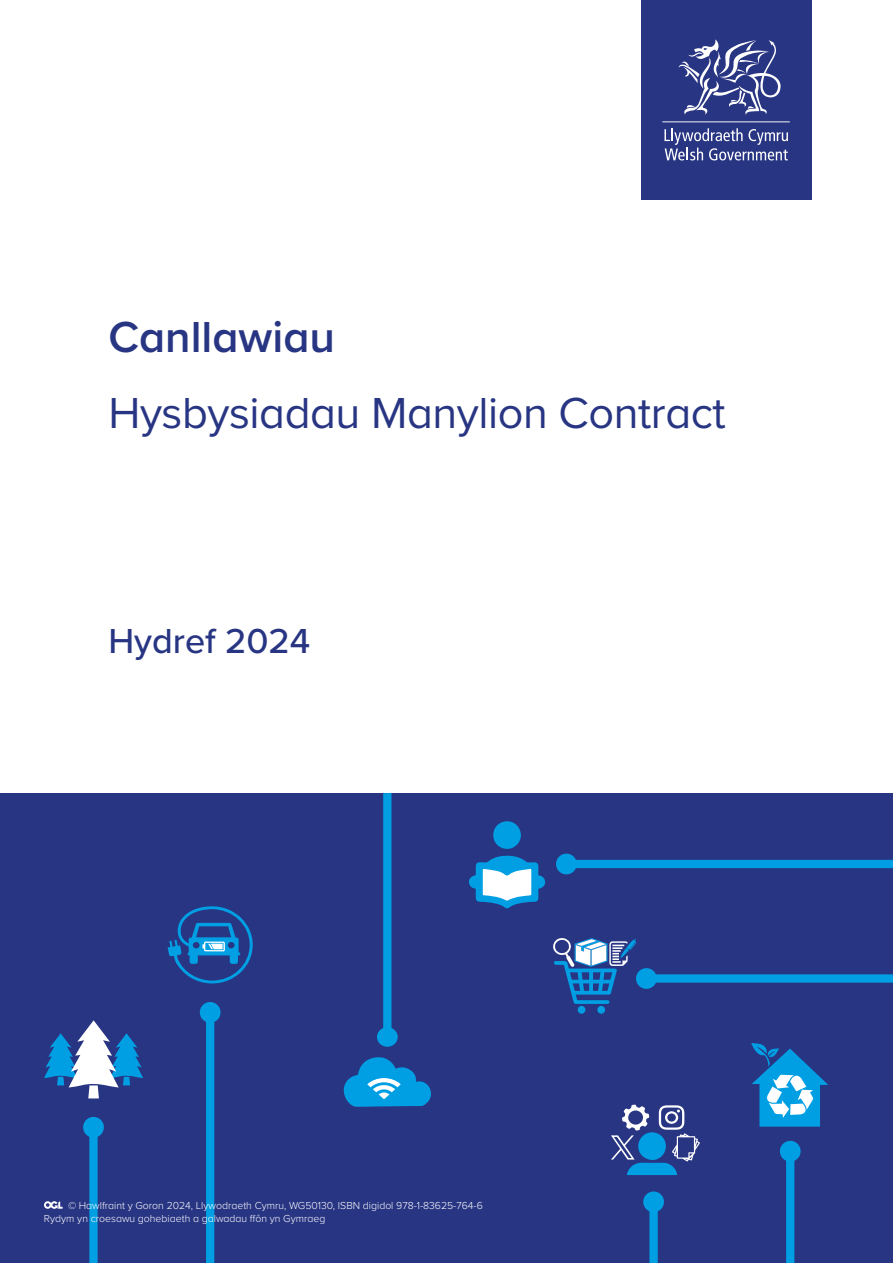
<style>
.page{position:relative;width:893px;height:1263px;background:#fff}
.page>*{position:absolute;margin:0;border:0;box-sizing:border-box;transform-origin:0 0}
.Cover_title_heading{font:45px "Proxima Nova";letter-spacing:-.01em;color:#283583}
.Cover_title_heading-2{font:600 45px "Proxima Nova";color:#283583}
.sub_heading{font:500 36px "Proxima Nova";color:#283583}
.t1{font:300 10.5px/13.5px "Proxima Nova";color:#fff}
</style>
<div class="page">
<div style="left:641px;top:0;width:170px;height:200px;background:#283583"></div>
<svg style="left:679px;top:39px;width:101px;height:76px"></svg>
<svg style="left:664px;top:128px;width:124px;height:32px"></svg>
<hr style="left:662px;top:121px;width:128px;height:1px;background:#fff">
<div style="left:0;top:793px;width:893px;height:470px;background:#283583"></div>
<svg style="left:344px;top:1057px;width:87px;height:50px"></svg>
<div style="left:383px;top:793px;width:8px;height:244px;background:#009fe3"></div>
<div style="left:377px;top:1027px;width:21px;height:20px;background:#009fe3;border-radius:50%"></div>
<div style="left:646px;top:974px;width:247px;height:9px;background:#009fe3"></div>
<div style="left:636px;top:968px;width:21px;height:21px;background:#009fe3;border-radius:50%"></div>
<div style="left:578px;top:1006px;width:7px;height:8px;background:#009fe3;border-radius:50%"></div>
<div style="left:597px;top:1006px;width:8px;height:8px;background:#009fe3;border-radius:50%"></div>
<svg style="left:553px;top:938px;width:83px;height:66px"></svg>
<div style="left:786px;top:1151px;width:8px;height:112px;background:#009fe3"></div>
<div style="left:780px;top:1141px;width:21px;height:20px;background:#009fe3;border-radius:50%"></div>
<svg style="left:751px;top:1043px;width:77px;height:84px"></svg>
<div style="left:89px;top:1127px;width:9px;height:136px;background:#009fe3"></div>
<div style="left:83px;top:1117px;width:21px;height:20px;background:#009fe3;border-radius:50%"></div>
<svg style="left:44px;top:1020px;width:99px;height:78px"></svg>
<div style="left:206px;top:1012px;width:8px;height:251px;background:#009fe3"></div>
<div style="left:200px;top:1002px;width:21px;height:21px;background:#009fe3;border-radius:50%"></div>
<svg style="left:168px;top:906px;width:85px;height:77px"></svg>
<div style="left:566px;top:860px;width:327px;height:8px;background:#009fe3"></div>
<div style="left:556px;top:854px;width:21px;height:20px;background:#009fe3;border-radius:50%"></div>
<svg style="left:469px;top:855px;width:76px;height:53px"></svg>
<div style="left:493px;top:821px;width:28px;height:28px;background:#009fe3;border-radius:50%"></div>
<div style="left:649px;top:1201px;width:9px;height:62px;background:#009fe3"></div>
<div style="left:643px;top:1191px;width:21px;height:21px;background:#009fe3;border-radius:50%"></div>
<svg style="left:611px;top:1104px;width:89px;height:71px"></svg>
<svg style="left:44px;top:1201px;width:19px;height:8px"></svg>
<p class="Cover_title_heading-2" style="left:108px;top:304px;width:228px">Canllawiau</p>
<p class="Cover_title_heading" style="left:108px;top:379px;width:619px">Hysbysiadau Manylion Contract</p>
<p class="sub_heading" style="left:108px;top:614px;width:203px">Hydref 2024</p>
<p class="t1" style="left:44px;top:1198px;width:440px;text-indent:24px">© Hawlfraint y Goron 2024, Llywodraeth Cymru, WG50130, ISBN digidol 978-1-83625-764-6<br>Rydym yn croesawu gohebiaeth a galwadau ffôn yn Gymraeg</p>
</div>
